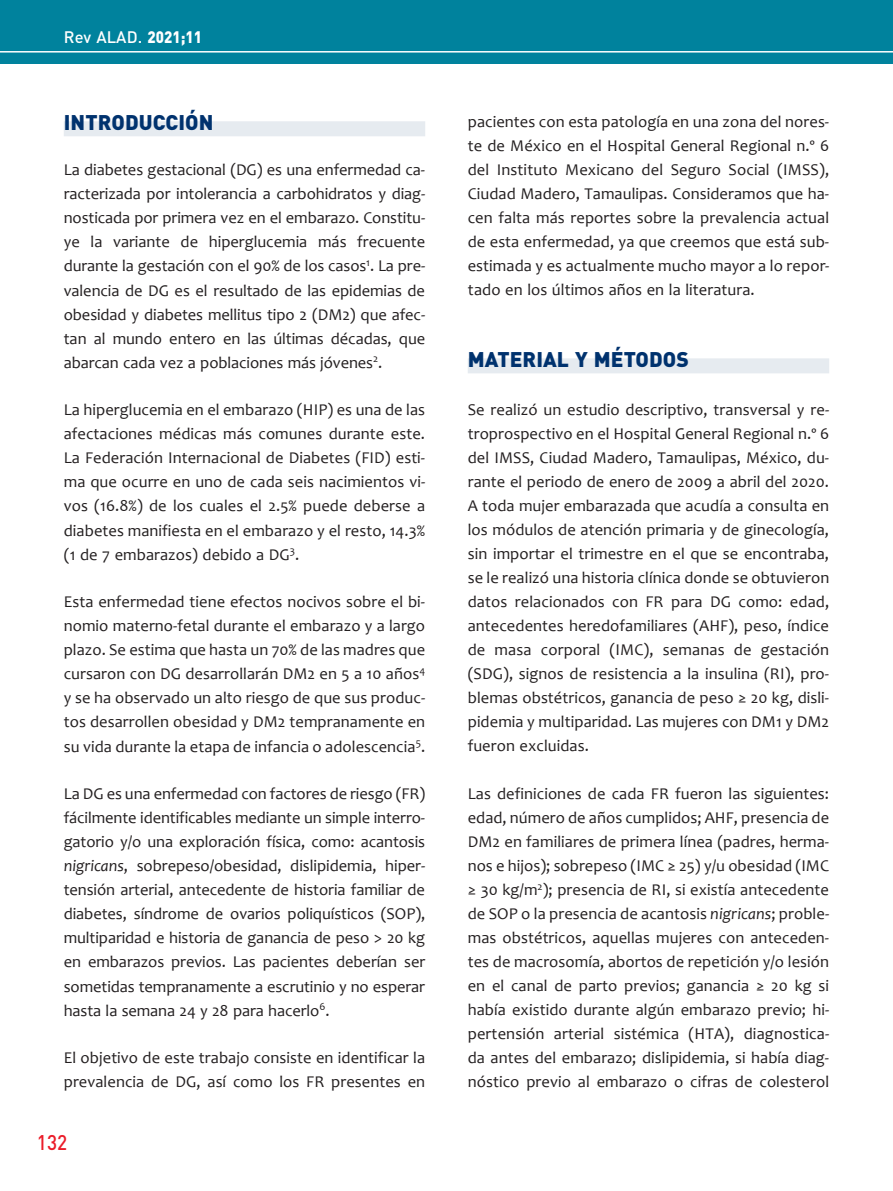
<style>
.page{position:relative;width:893px;height:1191px;background:#fff}
.page>*{position:absolute;margin:0;border:0;box-sizing:border-box;transform-origin:0 0}
.t1{font:900 21px "DIN";letter-spacing:.005em;color:#00326e}
.t2{font:500 21px "DIN";color:#eb1c29;scale:.9 1}
.t3{font:16.5px/24px "Candara";letter-spacing:.005em;color:#231f20;text-align:justify}
.t4{font:500 16.5px "DIN";letter-spacing:.005em;color:#fff}
.s1{font-weight:900}
.s2{font-style:italic}
</style>
<div class="page">
<div style="left:0;top:0;width:893px;height:64px;background:#00829d"></div>
<hr style="left:0;top:51px;width:893px;height:2px;background:#fff">
<div style="left:64px;top:121px;width:361px;height:15px;background:#e6ebf0"></div>
<div style="left:468px;top:358px;width:361px;height:15px;background:#e6ebf0"></div>
<p class="t4" style="left:64px;top:26px;width:140px">Rev ALAD. <span class="s1">2021;11</span></p>
<p class="t1" style="left:64px;top:108px;width:151px">INTRODUCCIÓN</p>
<p class="t3" style="left:64px;top:158px;width:363px">La diabetes gestacional (DG) es una enfermedad ca&shy;racterizada por intolerancia a carbohidratos y diag&shy;nosticada por primera vez en el embarazo. Constitu&shy;ye la variante de hiperglucemia más frecuente durante la gestación con el 90% de los casos<sup>1</sup>. La pre&shy;valencia de DG es el resultado de las epidemias de obesidad y diabetes mellitus tipo 2 (DM2) que afec&shy;tan al mundo entero en las últimas décadas, que abarcan cada vez a poblaciones más jóvenes<sup>2</sup>.</p>
<p class="t3" style="left:64px;top:398px;width:363px">La hiperglucemia en el embarazo (HIP) es una de las afectaciones médicas más comunes durante este.<br>La Federación Internacional de Diabetes (FID) esti&shy;ma que ocurre en uno de cada seis nacimientos vi&shy;vos (16.8%) de los cuales el 2.5% puede deberse a diabetes manifiesta en el embarazo y el resto, 14.3% (1 de 7 embarazos) debido a DG<sup>3</sup>.</p>
<p class="t3" style="left:64px;top:589px;width:363px">Esta enfermedad tiene efectos nocivos sobre el bi&shy;nomio materno-fetal durante el embarazo y a largo plazo. Se estima que hasta un 70% de las madres que cursaron con DG desarrollarán DM2 en 5 a 10 años<sup>4 </sup>y se ha observado un alto riesgo de que sus produc&shy;tos desarrollen obesidad y DM2 tempranamente en su vida durante la etapa de infancia o adolescencia<sup>5</sup>.</p>
<p class="t3" style="left:64px;top:781px;width:363px">La DG es una enfermedad con factores de riesgo (FR) fácilmente identificables mediante un simple interro&shy;gatorio y/o una exploración física, como: acantosis <span class="s2">nigricans</span>, sobrepeso/obesidad, dislipidemia, hiper&shy;tensión arterial, antecedente de historia familiar de diabetes, síndrome de ovarios poliquísticos (SOP), multiparidad e historia de ganancia de peso &gt; 20 kg en embarazos previos. Las pacientes deberían ser sometidas tempranamente a escrutinio y no esperar hasta la semana 24 y 28 para hacerlo<sup>6</sup>.</p>
<p class="t3" style="left:64px;top:1045px;width:363px">El objetivo de este trabajo consiste en identificar la prevalencia de DG, así como los FR presentes en</p>
<p class="t2" style="left:37px;top:1129px;width:35px">132</p>
<p class="t3" style="left:468px;top:109px;width:363px">pacientes con esta patología en una zona del nores&shy;te de México en el Hospital General Regional n.º 6 del Instituto Mexicano del Seguro Social (IMSS), Ciudad Madero, Tamaulipas. Consideramos que ha&shy;cen falta más reportes sobre la prevalencia actual de esta enfermedad, ya que creemos que está sub&shy;estimada y es actualmente mucho mayor a lo repor&shy;tado en los últimos años en la literatura.</p>
<p class="t1" style="left:468px;top:345px;width:223px">MATERIAL Y MÉTODOS</p>
<p class="t3" style="left:468px;top:397px;width:363px">Se realizó un estudio descriptivo, transversal y re&shy;troprospectivo en el Hospital General Regional n.º 6 del IMSS, Ciudad Madero, Tamaulipas, México, du&shy;rante el periodo de enero de 2009 a abril del 2020.<br>A toda mujer embarazada que acudía a consulta en los módulos de atención primaria y de ginecología, sin importar el trimestre en el que se encontraba, se le realizó una historia clínica donde se obtuvieron datos relacionados con FR para DG como: edad, antecedentes heredofamiliares (AHF), peso, índice de masa corporal (IMC), semanas de gestación (SDG), signos de resistencia a la insulina (RI), pro&shy;blemas obstétricos, ganancia de peso ≥ 20 kg, disli&shy;pidemia y multiparidad. Las mujeres con DM1 y DM2 fueron excluidas.</p>
<p class="t3" style="left:468px;top:781px;width:363px">Las definiciones de cada FR fueron las siguientes: edad, número de años cumplidos; AHF, presencia de DM2 en familiares de primera línea (padres, herma&shy;nos e hijos); sobrepeso (IMC ≥ 25) y/u obesidad (IMC ≥ 30 kg/m<sup>2</sup>); presencia de RI, si existía antecedente de SOP o la presencia de acantosis <span class="s2">nigricans</span>; proble&shy;mas obstétricos, aquellas mujeres con anteceden&shy;tes de macrosomía, abortos de repetición y/o lesión en el canal de parto previos; ganancia ≥ 20 kg si había existido durante algún embarazo previo; hi&shy;pertensión arterial sistémica (HTA), diagnostica&shy;da antes del embarazo; dislipidemia, si había diag&shy;nóstico previo al embarazo o cifras de colesterol</p>
</div>
